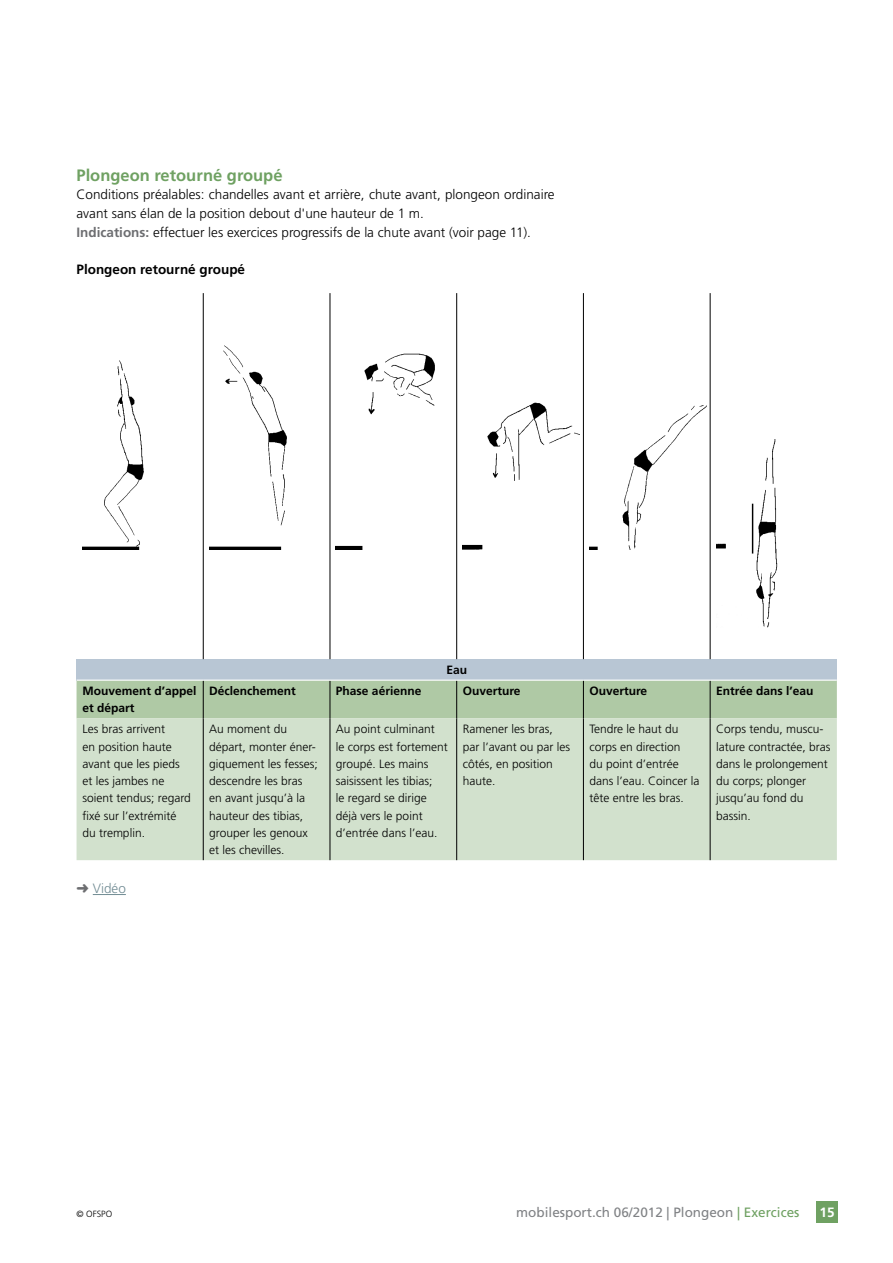
<style>
.page{position:relative;width:893px;height:1263px;background:#fff}
.page>*{position:absolute;margin:0;border:0;box-sizing:border-box;transform-origin:0 0}
._3_Titel_gruen{font:700 16.5px "Frutiger LT";color:#6fa162}
.Gundtext_d{font:300 13.5px/18.8px "Frutiger LT";color:#000}
.t1{font:13.5px "Frutiger LT";color:#808285}
.Lead{font:700 13.5px "Frutiger LT";color:#000}
.Gundtext_d-2{font:300 13.5px "Frutiger LT";color:#728c94}
.t2{font:700 13.5px "Frutiger LT";color:#fff}
.Tabelle_f{font:300 12px/17.2px "Frutiger LT";color:#000}
.Tabellensatz_deutsch{font:700 12px/17.2px "Frutiger LT";color:#000}
.t3{font:300 9px "Frutiger LT";color:#000}
.s1{font-weight:700;color:#6d6e71}
.s2{color:#6d6e71}
.s3{color:#6fa162}
</style>
<div class="page">
<div style="left:816px;top:1201px;width:22px;height:21px;background:#6fa162"></div>
<div style="left:77px;top:659px;width:760px;height:21px;background:#b8c6d4"></div>
<div style="left:77px;top:681px;width:760px;height:37px;background:#afc9a5"></div>
<div style="left:77px;top:718px;width:760px;height:142px;background:#d2e1cd"></div>
<hr style="left:203px;top:293px;width:1px;height:366px;background:#000">
<hr style="left:330px;top:293px;width:1px;height:366px;background:#000">
<hr style="left:456px;top:293px;width:1px;height:366px;background:#000">
<hr style="left:583px;top:293px;width:1px;height:366px;background:#000">
<hr style="left:710px;top:293px;width:1px;height:366px;background:#000">
<hr style="left:203px;top:681px;width:1px;height:37px;background:#000">
<hr style="left:330px;top:681px;width:1px;height:37px;background:#000">
<hr style="left:456px;top:681px;width:1px;height:37px;background:#000">
<hr style="left:583px;top:681px;width:1px;height:37px;background:#000">
<hr style="left:710px;top:681px;width:1px;height:37px;background:#000">
<hr style="left:203px;top:718px;width:1px;height:142px;background:#000">
<hr style="left:330px;top:718px;width:1px;height:142px;background:#000">
<hr style="left:456px;top:718px;width:1px;height:142px;background:#000">
<hr style="left:583px;top:718px;width:1px;height:142px;background:#000">
<hr style="left:710px;top:718px;width:1px;height:142px;background:#000">
<img style="left:83px;top:361px;width:61px;height:189px">
<img style="left:209px;top:346px;width:78px;height:204px">
<img style="left:336px;top:353px;width:99px;height:197px">
<img style="left:463px;top:403px;width:117px;height:147px">
<img style="left:589px;top:405px;width:117px;height:145px">
<img style="left:716px;top:440px;width:62px;height:187px">
<hr style="left:93px;top:894px;width:33px;height:1px;background:#728c94">
<p class="_3_Titel_gruen" style="left:77px;top:165px;width:207px">Plongeon retourné groupé</p>
<p class="Gundtext_d" style="left:77px;top:185px;width:480px">Conditions préalables: chandelles avant et arrière, chute avant, plongeon ordinaire avant sans élan de la position debout d'une hauteur de 1 m.</p>
<p class="Gundtext_d" style="left:77px;top:223px;width:456px"><span class="s1">Indications:</span> effectuer les exercices progressifs de la chute avant (voir page 11).</p>
<p class="Lead" style="left:77px;top:262px;width:170px">Plongeon retourné groupé</p>
<p class="Tabellensatz_deutsch" style="left:446px;top:661px;width:22px">Eau</p>
<p class="Tabellensatz_deutsch" style="left:83px;top:682px;width:116px">Mouvement d’appel et départ</p>
<p class="Tabellensatz_deutsch" style="left:209px;top:682px;width:88px">Déclenchement</p>
<p class="Tabellensatz_deutsch" style="left:336px;top:682px;width:87px">Phase aérienne</p>
<p class="Tabellensatz_deutsch" style="left:463px;top:682px;width:59px">Ouverture</p>
<p class="Tabellensatz_deutsch" style="left:589px;top:682px;width:59px">Ouverture</p>
<p class="Tabellensatz_deutsch" style="left:716px;top:682px;width:99px">Entrée dans l’eau</p>
<p class="Tabelle_f" style="left:83px;top:721px;width:110px">Les bras arrivent<br>en position haute avant que les pieds et les jambes ne soient tendus; regard fixé sur l’extrémité du tremplin.</p>
<p class="Tabelle_f" style="left:209px;top:721px;width:110px">Au moment du départ, monter éner&shy;giquement les fesses; descendre les bras en avant jusqu’à la hauteur des tibias, grouper les genoux et les chevilles.</p>
<p class="Tabelle_f" style="left:336px;top:721px;width:113px">Au point culminant<br>le corps est fortement groupé. Les mains saisissent les tibias;<br>le regard se dirige déjà vers le point d’entrée dans l’eau.</p>
<p class="Tabelle_f" style="left:463px;top:721px;width:109px">Ramener les bras, par l’avant ou par les côtés, en position haute.</p>
<p class="Tabelle_f" style="left:589px;top:721px;width:112px">Tendre le haut du corps en direction<br>du point d’entrée dans l’eau. Coincer la tête entre les bras.</p>
<p class="Tabelle_f" style="left:716px;top:721px;width:116px">Corps tendu, muscu&shy;lature contractée, bras dans le prolongement du corps; plonger jusqu’au fond du bassin.</p>
<p class="Gundtext_d-2" style="left:77px;top:881px;width:51px"><span class="s2">➜</span> Vidéo</p>
<p class="t3" style="left:77px;top:1209px;width:37px">© OFSPO</p>
<p class="t1" style="left:516px;top:1204px;width:285px">mobilesport.ch 06/2012 | Plongeon <span class="s3">| Exercices</span></p>
<p class="t2" style="left:820px;top:1204px;width:17px">15</p>
</div>
